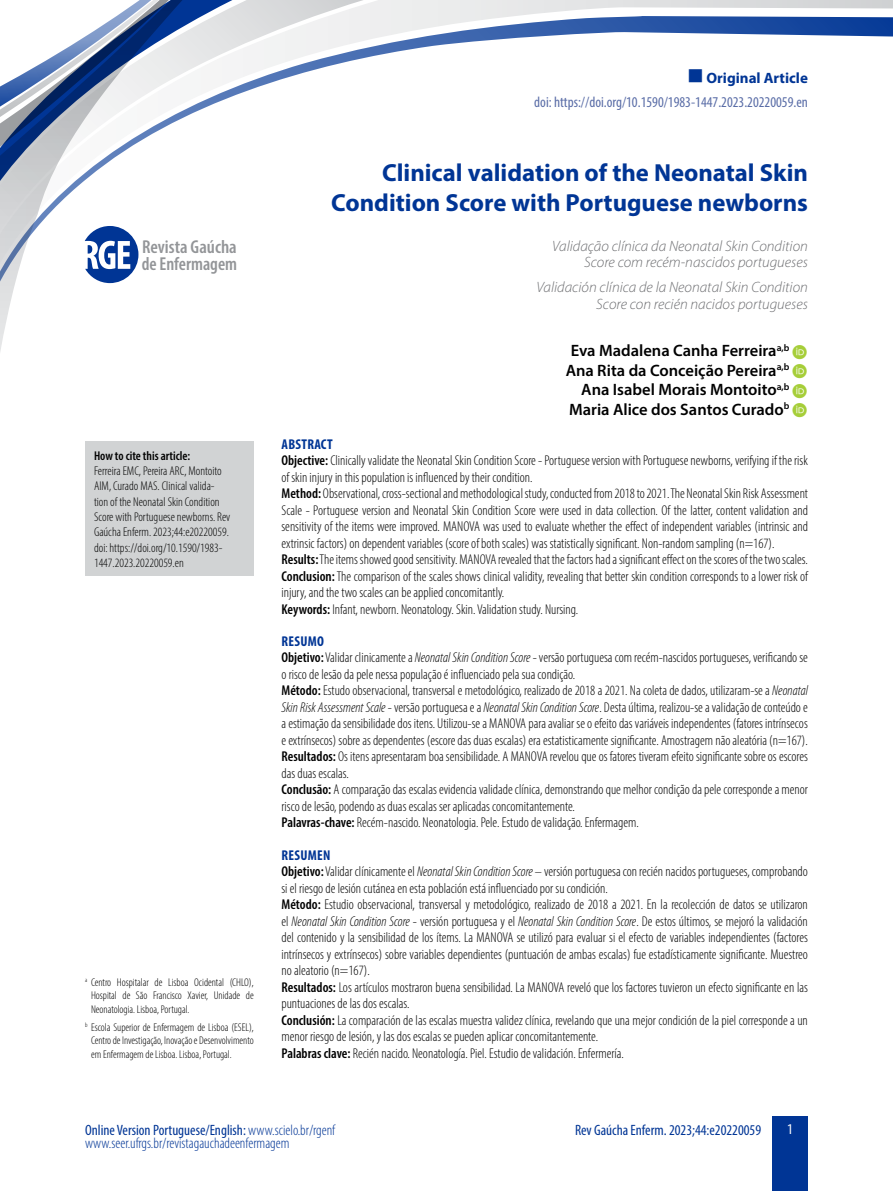
<style>
.page{position:relative;width:893px;height:1191px;background:#fff}
.page>*{position:absolute;margin:0;border:0;box-sizing:border-box;transform-origin:0 0}
.t1{font:700 24.75px/29.7px "Myriad Pro";color:#003595;text-align:right}
.t2{font:600 condensed 18.75px/16.6px "Myriad Pro";color:#939598}
.t3{font:600 16.5px/19.5px "Myriad Pro";color:#000;text-align:right}
.t4{font:italic 300 15px/16.5px "Myriad Pro";color:#6d6e71;text-align:right}
.t5{font:condensed 15px "Myriad Pro";color:#003595}
.t6{font:condensed 15px "Myriad Pro";color:#5a6da7}
.t7{font:300 condensed 15px "Myriad Pro";color:#003595}
.t8{font:700 15px "Myriad Pro";color:#003595}
.t9{font:condensed 15px "Myriad Pro";color:#fff}
.t10{font:300 condensed 14.25px/16.5px "Myriad Pro";color:#000}
.t11{font:300 condensed 12.75px/15.3px "Myriad Pro";color:#000}
.t12{font:600 condensed 12.75px "Myriad Pro";color:#000}
.t13{font:300 condensed 11.25px/13.5px "Myriad Pro";color:#000;text-align:justify}
.s1{font-weight:700;color:#003595}
.s2{font-weight:600}
.s3{font-style:italic}
.s4{font-weight:300}
</style>
<div class="page">
<svg style="left:202px;top:0;width:691px;height:109px"></svg>
<svg style="left:0;top:0;width:202px;height:352px"></svg>
<div style="left:772px;top:1116px;width:36px;height:75px;background:#003595"></div>
<svg style="left:85px;top:226px;width:53px;height:57px"></svg>
<div style="left:85px;top:441px;width:169px;height:135px;background:#d1d3d4"></div>
<svg style="left:689px;top:69px;width:13px;height:14px"></svg>
<p class="t8" style="left:706px;top:68px;width:103px">Original Article</p>
<h2 class="t2" style="left:142px;top:238px;width:97px">Revista Gaúcha de Enfermagem</h2>
<p class="t12" style="left:94px;top:448px;width:98px">How to cite this article:</p>
<p class="t11" style="left:94px;top:463px;width:138px">Ferreira EMC, Pereira ARC, Montoito AIM, Curado MAS. Clinical valida&shy;tion of the Neonatal Skin Condition Score with Portuguese newborns. Rev Gaúcha Enferm. 2023;44:e20220059. doi: https://doi.org/10.1590/1983- 1447.2023.20220059.en</p>
<p class="t13" style="left:91px;top:975px;width:164px;text-indent:-6px"><sup>a</sup> Centro Hospitalar de Lisboa Ocidental (CHLO), Hospital de São Francisco Xavier, Unidade de Neonatologia. Lisboa, Portugal.</p>
<p class="t13" style="left:91px;top:1020px;width:164px;text-indent:-6px"><sup>b</sup> Escola Superior de Enfermagem de Lisboa (ESEL), Centro de Investigação, Inovação e Desenvolvimento em Enfermagem de Lisboa. Lisboa, Portugal.</p>
<p class="t6" style="left:534px;top:93px;width:275px">doi: https://doi.org/10.1590/1983-1447.2023.20220059.en</p>
<h1 class="t1" style="left:331px;top:157px;width:478px">Clinical validation of the Neonatal Skin<br>Condition Score with Portuguese newborns</h1>
<p class="t4" style="left:552px;top:237px;width:257px">Validação clínica da Neonatal Skin Condition<br>Score com recém-nascidos portugueses</p>
<p class="t4" style="left:536px;top:279px;width:273px">Validación clínica de la Neonatal Skin Condition<br>Score con recién nacidos portugueses</p>
<p class="t3" style="left:566px;top:340px;width:225px">Eva Madalena Canha Ferreira<sup>a,b<br></sup>Ana Rita da Conceição Pereira<sup>a,b<br></sup>Ana Isabel Morais Montoito<sup>a,b<br></sup>Maria Alice dos Santos Curado<sup>b</sup></p>
<p class="t10" style="left:281px;top:436px;width:528px"><span class="s1">ABSTRACT<br></span><span class="s2">Objective:</span> Clinically validate the Neonatal Skin Condition Score - Portuguese version with Portuguese newborns, verifying if the risk of skin injury in this population is influenced by their condition.<br><span class="s2">Method:</span> Observational, cross-sectional and methodological study, conducted from 2018 to 2021. The Neonatal Skin Risk Assessment Scale - Portuguese version and Neonatal Skin Condition Score were used in data collection. Of the latter, content validation and sensitivity of the items were improved. MANOVA was used to evaluate whether the effect of independent variables (intrinsic and extrinsic factors) on dependent variables (score of both scales) was statistically significant. Non-random sampling (n=167).<br><span class="s2">Results:</span> The items showed good sensitivity. MANOVA revealed that the factors had a significant effect on the scores of the two scales.<br><span class="s2">Conclusion:</span> The comparison of the scales shows clinical validity, revealing that better skin condition corresponds to a lower risk of injury, and the two scales can be applied concomitantly.<br><span class="s2">Keywords:</span> Infant, newborn. Neonatology. Skin. Validation study. Nursing.</p>
<p class="t10" style="left:281px;top:633px;width:528px"><span class="s1">RESUMO<br></span><span class="s2">Objetivo:</span> Validar clinicamente a <span class="s3">Neonatal Skin Condition Score</span> - versão portuguesa com recém-nascidos portugueses, verificando se o risco de lesão da pele nessa população é influenciado pela sua condição.<br><span class="s2">Método:</span> Estudo observacional, transversal e metodológico, realizado de 2018 a 2021. Na coleta de dados, utilizaram-se a <span class="s3">Neonatal Skin Risk Assessment Scale</span> - versão portuguesa e a <span class="s3">Neonatal Skin Condition Score</span>. Desta última, realizou-se a validação de conteúdo e a estimação da sensibilidade dos itens. Utilizou-se a MANOVA para avaliar se o efeito das variáveis independentes (fatores intrínsecos e extrínsecos) sobre as dependentes (escore das duas escalas) era estatisticamente significante. Amostragem não aleatória (n=167).<br><span class="s2">Resultados:</span> Os itens apresentaram boa sensibilidade. A MANOVA revelou que os fatores tiveram efeito significante sobre os escores das duas escalas.<br><span class="s2">Conclusão:</span> A comparação das escalas evidencia validade clínica, demonstrando que melhor condição da pele corresponde a menor risco de lesão, podendo as duas escalas ser aplicadas concomitantemente.<br><span class="s2">Palavras-chave:</span> Recém-nascido. Neonatologia. Pele. Estudo de validação. Enfermagem.</p>
<p class="t10" style="left:281px;top:846px;width:528px"><span class="s1">RESUMEN<br></span><span class="s2">Objetivo:</span> Validar clínicamente el <span class="s3">Neonatal Skin Condition Score</span> – versión portuguesa con recién nacidos portugueses, comprobando si el riesgo de lesión cutánea en esta población está influenciado por su condición.<br><span class="s2">Método:</span> Estudio observacional, transversal y metodológico, realizado de 2018 a 2021. En la recolección de datos se utilizaron el <span class="s3">Neonatal Skin Condition Score</span> - versión portuguesa y el <span class="s3">Neonatal Skin Condition Score</span>. De estos últimos, se mejoró la validación del contenido y la sensibilidad de los ítems. La MANOVA se utilizó para evaluar si el efecto de variables independientes (factores intrínsecos y extrínsecos) sobre variables dependientes (puntuación de ambas escalas) fue estadísticamente significante. Muestreo no aleatorio (n=167).<br><span class="s2">Resultados:</span> Los artículos mostraron buena sensibilidad. La MANOVA reveló que los factores tuvieron un efecto significante en las puntuaciones de las dos escalas.<br><span class="s2">Conclusión:</span> La comparación de las escalas muestra validez clínica, revelando que una mejor condición de la piel corresponde a un menor riesgo de lesión, y las dos escalas se pueden aplicar concomitantemente.<br><span class="s2">Palabras clave:</span> Recién nacido. Neonatología. Piel. Estudio de validación. Enfermería.</p>
<p class="t5" style="left:85px;top:1121px;width:252px">Online Version Portuguese/English: <span class="s4">www.scielo.br/rgenf</span></p>
<p class="t7" style="left:85px;top:1134px;width:206px">www.seer.ufrgs.br/revistagauchadeenfermagem</p>
<p class="t5" style="left:575px;top:1121px;width:188px">Rev Gaúcha Enferm. 2023;44:e20220059</p>
<p class="t9" style="left:787px;top:1120px;width:7px">1</p>
</div>
